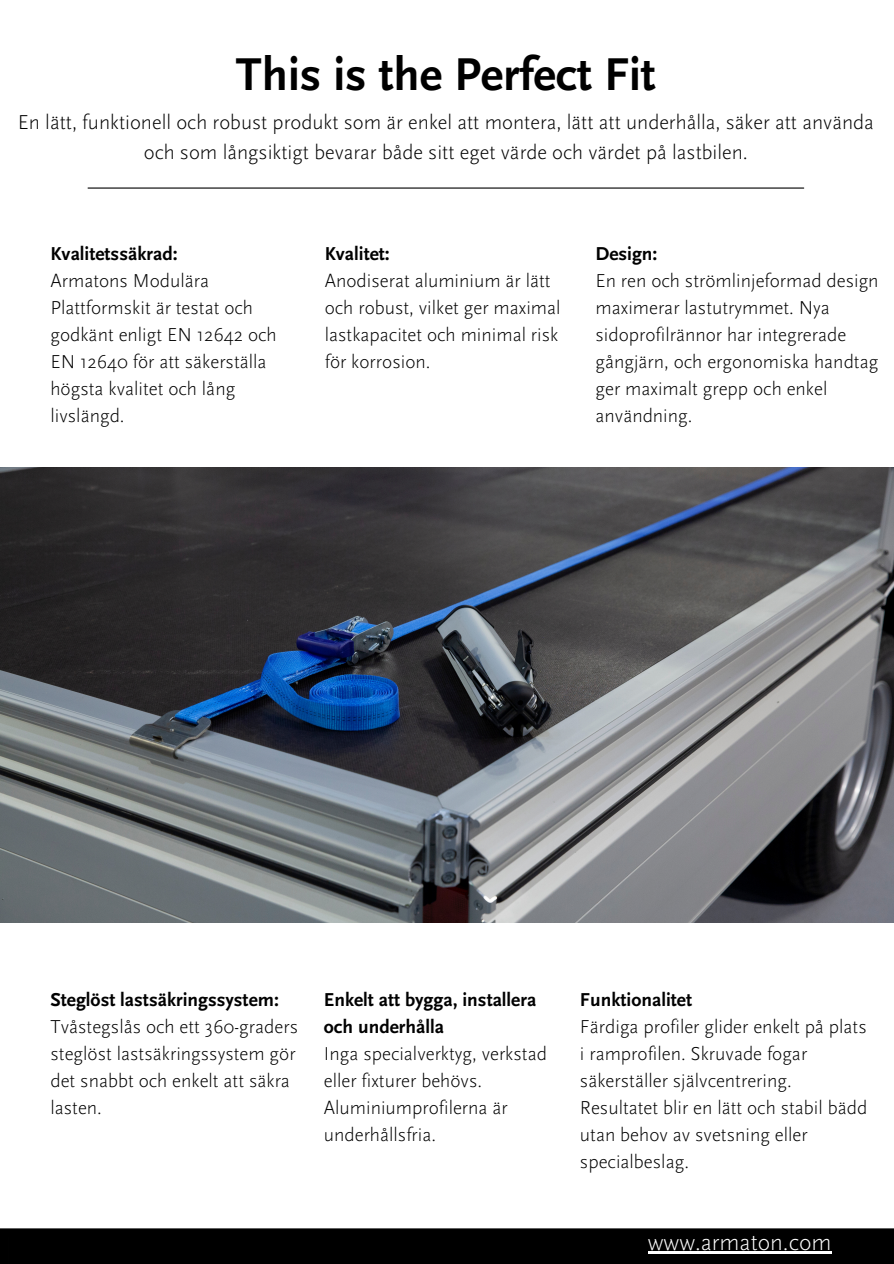
<style>
.page{position:relative;width:894px;height:1264px;background:#fff}
.page>*{position:absolute;margin:0;border:0;box-sizing:border-box;transform-origin:0 0}
.t1{font:700 48px "Scala Sans Pro";color:#000}
.t2{font:300 24px "Scala Sans Pro";color:#fff}
.t3{font:300 21px/29.2px "Scala Sans Pro";color:#000;text-align:center}
.t4{font:300 19.5px/27px "Scala Sans Pro";color:#000}
.t5{font:700 19.5px/27px "Scala Sans Pro";color:#000}
</style>
<div class="page">
<hr style="left:88px;top:187px;width:715px;height:2px;background:#000">
<div style="left:0;top:1228px;width:893px;height:35px;background:#000"></div>
<img style="left:0;top:467px;width:893px;height:455px">
<hr style="left:647px;top:1251px;width:184px;height:2px;background:#fff">
<p class="t1" style="left:236px;top:47px;width:421px">This is the Perfect Fit</p>
<p class="t3" style="left:18px;top:108px;width:857px">En lätt, funktionell och robust produkt som är enkel att montera, lätt att underhålla, säker att använda och som långsiktigt bevarar både sitt eget värde och värdet på lastbilen.</p>
<p class="t5" style="left:50px;top:241px;width:129px">Kvalitetssäkrad:</p>
<p class="t4" style="left:50px;top:268px;width:228px">Armatons Modulära<br>Plattformskit är testat och godkänt enligt EN 12642 och<br>EN 12640 för att säkerställa högsta kvalitet och lång livslängd.</p>
<p class="t5" style="left:325px;top:241px;width:66px">Kvalitet:</p>
<p class="t4" style="left:325px;top:268px;width:237px">Anodiserat aluminium är lätt och robust, vilket ger maximal lastkapacitet och minimal risk för korrosion.</p>
<p class="t5" style="left:595px;top:241px;width:63px">Design:</p>
<p class="t4" style="left:595px;top:268px;width:284px">En ren och strömlinjeformad design maximerar lastutrymmet. Nya sidoprofilrännor har integrerade gångjärn, och ergonomiska handtag ger maximalt grepp och enkel användning.</p>
<p class="t5" style="left:50px;top:986px;width:230px">Steglöst lastsäkringssystem:</p>
<p class="t4" style="left:50px;top:1013px;width:249px">Tvåstegslås och ett 360-graders steglöst lastsäkringssystem gör det snabbt och enkelt att säkra lasten.</p>
<p class="t5" style="left:324px;top:986px;width:214px">Enkelt att bygga, installera och underhålla</p>
<p class="t4" style="left:324px;top:1040px;width:224px">Inga specialverktyg, verkstad eller fixturer behövs.<br>Aluminiumprofilerna är underhållsfria.</p>
<p class="t5" style="left:580px;top:986px;width:113px">Funktionalitet</p>
<p class="t4" style="left:580px;top:1013px;width:289px">Färdiga profiler glider enkelt på plats i ramprofilen. Skruvade fogar säkerställer självcentrering.<br>Resultatet blir en lätt och stabil bädd utan behov av svetsning eller specialbeslag.</p>
<p class="t2" style="left:647px;top:1227px;width:185px">www.armaton.com</p>
</div>
